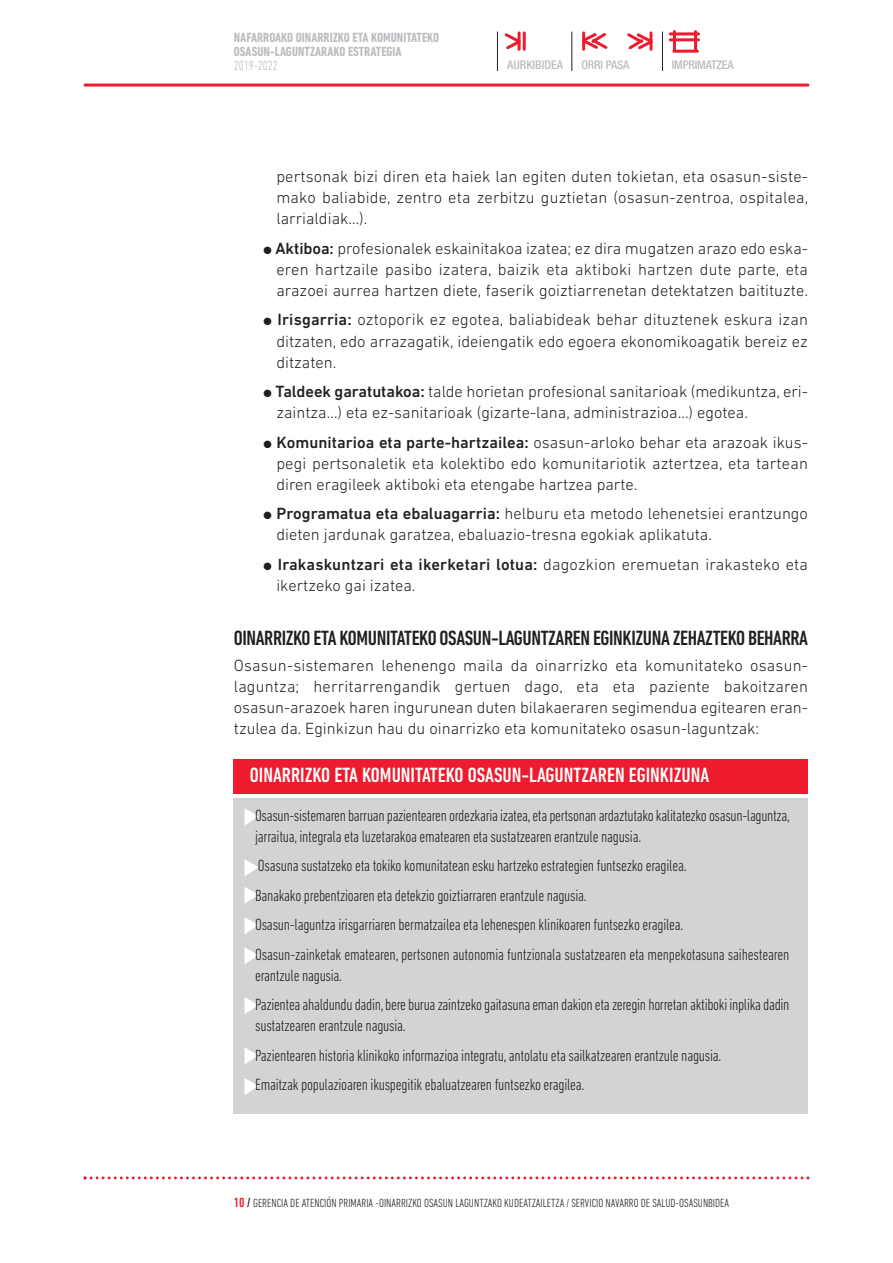
<style>
.page{position:relative;width:893px;height:1263px;background:#fff}
.page>*{position:absolute;margin:0;border:0;box-sizing:border-box;transform-origin:0 0}
.t1{font:500 condensed 21px "DIN Next LT Pro";letter-spacing:-.02em;color:#231f20}
.t2{font:500 condensed 21px "DIN Next LT Pro";color:#fff}
.t3{font:300 16.5px/21px "DIN Next LT Pro";color:#231f20;text-align:justify}
.t4{font:300 condensed 16.5px/29.5px "DIN Next LT Pro";letter-spacing:-.015em;color:#231f20}
.t5{font:700 condensed 13.5px/14.2px "DIN Next LT Pro";color:#bbbdc0}
.t6{font:300 condensed 13.5px "DIN Next LT Pro";color:#bbbdc0}
.t7{font:300 condensed 12px "DIN Next LT Pro";color:#231f20}
.t8{font:500 condensed 12px "Helvetica Neue";letter-spacing:-.015em;color:#bbbdc0}
.s1{font-weight:500}
.s2{font-weight:500;font-size:13.5px;color:#ed1b2d}
.s3{font-weight:500;font-size:13.5px}
</style>
<div class="page">
<div style="left:234px;top:798px;width:574px;height:316px;background:#d1d3d4"></div>
<hr style="left:85px;top:84px;width:723px;height:3px;background:#ed1b2d">
<svg style="left:84px;top:1176px;width:725px;height:3px"></svg>
<div style="left:234px;top:759px;width:574px;height:35px;background:#ed1b2d"></div>
<svg style="left:244px;top:808px;width:14px;height:17px"></svg>
<svg style="left:244px;top:859px;width:14px;height:17px"></svg>
<svg style="left:244px;top:887px;width:14px;height:17px"></svg>
<svg style="left:244px;top:917px;width:14px;height:17px"></svg>
<svg style="left:244px;top:947px;width:14px;height:17px"></svg>
<svg style="left:244px;top:997px;width:14px;height:17px"></svg>
<svg style="left:244px;top:1047px;width:14px;height:17px"></svg>
<svg style="left:244px;top:1078px;width:14px;height:17px"></svg>
<hr style="left:662px;top:32px;width:1px;height:39px;background:#231f20">
<hr style="left:673px;top:32px;width:3px;height:19px;background:#ed1b2d">
<hr style="left:694px;top:32px;width:3px;height:19px;background:#ed1b2d">
<hr style="left:670px;top:38px;width:28px;height:3px;background:#ed1b2d">
<hr style="left:670px;top:32px;width:28px;height:3px;background:#ed1b2d">
<hr style="left:674px;top:50px;width:23px;height:3px;background:#ed1b2d">
<svg style="left:504px;top:31px;width:19px;height:20px"></svg>
<hr style="left:518px;top:33px;width:3px;height:16px;background:#ed1b2d">
<hr style="left:523px;top:33px;width:3px;height:16px;background:#ed1b2d">
<svg style="left:582px;top:31px;width:26px;height:20px"></svg>
<hr style="left:582px;top:33px;width:3px;height:16px;background:#ed1b2d">
<svg style="left:627px;top:31px;width:26px;height:20px"></svg>
<hr style="left:649px;top:33px;width:3px;height:16px;background:#ed1b2d">
<hr style="left:572px;top:32px;width:1px;height:39px;background:#231f20">
<hr style="left:497px;top:32px;width:1px;height:39px;background:#231f20">
<p class="t5" style="left:234px;top:30px;width:207px">NAFARROAKO OINARRIZKO ETA KOMUNITATEKO<br>OSASUN-LAGUNTZARAKO ESTRATEGIA</p>
<p class="t6" style="left:234px;top:61px;width:46px">2019-2022</p>
<p class="t8" style="left:507px;top:60px;width:57px">AURKIBIDEA</p>
<p class="t8" style="left:581px;top:60px;width:49px">ORRI PASA</p>
<p class="t8" style="left:672px;top:60px;width:63px">IMPRIMATZEA</p>
<p class="t3" style="left:276px;top:168px;width:533px">pertsonak bizi diren eta haiek lan egiten duten tokietan, eta osasun-siste&shy;mako baliabide, zentro eta zerbitzu guztietan (osasun-zentroa, ospitalea, larrialdiak…).</p>
<p class="t3" style="left:276px;top:239px;width:533px;text-indent:-13px">● <span class="s1">Aktiboa:</span> profesionalek eskainitakoa izatea; ez dira mugatzen arazo edo eska&shy;eren hartzaile pasibo izatera, baizik eta aktiboki hartzen dute parte, eta arazoei aurrea hartzen diete, faserik goiztiarrenetan detektatzen baitituzte.</p>
<p class="t3" style="left:276px;top:311px;width:533px;text-indent:-13px">● <span class="s1">Irisgarria:</span> oztoporik ez egotea, baliabideak behar dituztenek eskura izan ditzaten, edo arrazagatik, ideiengatik edo egoera ekonomikoagatik bereiz ez ditzaten.</p>
<p class="t3" style="left:276px;top:382px;width:533px;text-indent:-13px">● <span class="s1">Taldeek garatutakoa:</span> talde horietan profesional sanitarioak (medikuntza, eri&shy;zaintza…) eta ez-sanitarioak (gizarte-lana, administrazioa…) egotea.</p>
<p class="t3" style="left:276px;top:433px;width:533px;text-indent:-13px">● <span class="s1">Komunitarioa eta parte-hartzailea:</span> osasun-arloko behar eta arazoak ikus&shy;pegi pertsonaletik eta kolektibo edo komunitariotik aztertzea, eta tartean diren eragileek aktiboki eta etengabe hartzea parte.</p>
<p class="t3" style="left:276px;top:504px;width:533px;text-indent:-13px">● <span class="s1">Programatua eta ebaluagarria:</span> helburu eta metodo lehenetsiei erantzungo dieten jardunak garatzea, ebaluazio-tresna egokiak aplikatuta.</p>
<p class="t3" style="left:276px;top:555px;width:533px;text-indent:-13px">● <span class="s1">Irakaskuntzari eta ikerketari lotua:</span> dagozkion eremuetan irakasteko eta ikertzeko gai izatea.</p>
<p class="t1" style="left:234px;top:631px;width:576px">OINARRIZKO ETA KOMUNITATEKO OSASUN-LAGUNTZAREN EGINKIZUNA ZEHAZTEKO BEHARRA</p>
<p class="t3" style="left:234px;top:656px;width:576px">Osasun-sistemaren lehenengo maila da oinarrizko eta komunitateko osasun&shy;laguntza; herritarrengandik gertuen dago, eta eta paziente bakoitzaren osasun-arazoek haren ingurunean duten bilakaeraren segimendua egitearen eran&shy;tzulea da. Eginkizun hau du oinarrizko eta komunitateko osasun-laguntzak:</p>
<p class="t2" style="left:250px;top:768px;width:461px">OINARRIZKO ETA KOMUNITATEKO OSASUN-LAGUNTZAREN EGINKIZUNA</p>
<p class="t4" style="left:255px;top:806px;width:536px;line-height:21px">Osasun-sistemaren barruan pazientearen ordezkaria izatea, eta pertsonan ardaztutako kalitatezko osasun-laguntza, jarraitua, integrala eta luzetarakoa ematearen eta sustatzearen erantzule nagusia.</p>
<p class="t4" style="left:255px;top:852px;width:536px">Osasuna sustatzeko eta tokiko komunitatean esku hartzeko estrategien funtsezko eragilea.<br>Banakako prebentzioaren eta detekzio goiztiarraren erantzule nagusia.<br>Osasun-laguntza irisgarriaren bermatzailea eta lehenespen klinikoaren funtsezko eragilea.<br>Osasun-zainketak ematearen, pertsonen autonomia funtzionala sustatzearen eta menpekotasuna saihestearen</p>
<p class="t4" style="left:255px;top:962px;width:536px">erantzule nagusia.<br>Pazientea ahaldundu dadin, bere burua zaintzeko gaitasuna eman dakion eta zeregin horretan aktiboki inplika dadin</p>
<p class="t4" style="left:255px;top:1012px;width:468px">sustatzearen erantzule nagusia.<br>Pazientearen historia klinikoko informazioa integratu, antolatu eta sailkatzearen erantzule nagusia.<br>Emaitzak populazioaren ikuspegitik ebaluatzearen funtsezko eragilea.</p>
<p class="t7" style="left:234px;top:1199px;width:497px"><span class="s2">10</span> <span class="s3">/</span> GERENCIA DE ATENCIÓN PRIMARIA -OINARRIZKO OSASUN LAGUNTZAKO KUDEATZAILETZA / SERVICIO NAVARRO DE SALUD-OSASUNBIDEA</p>
</div>
